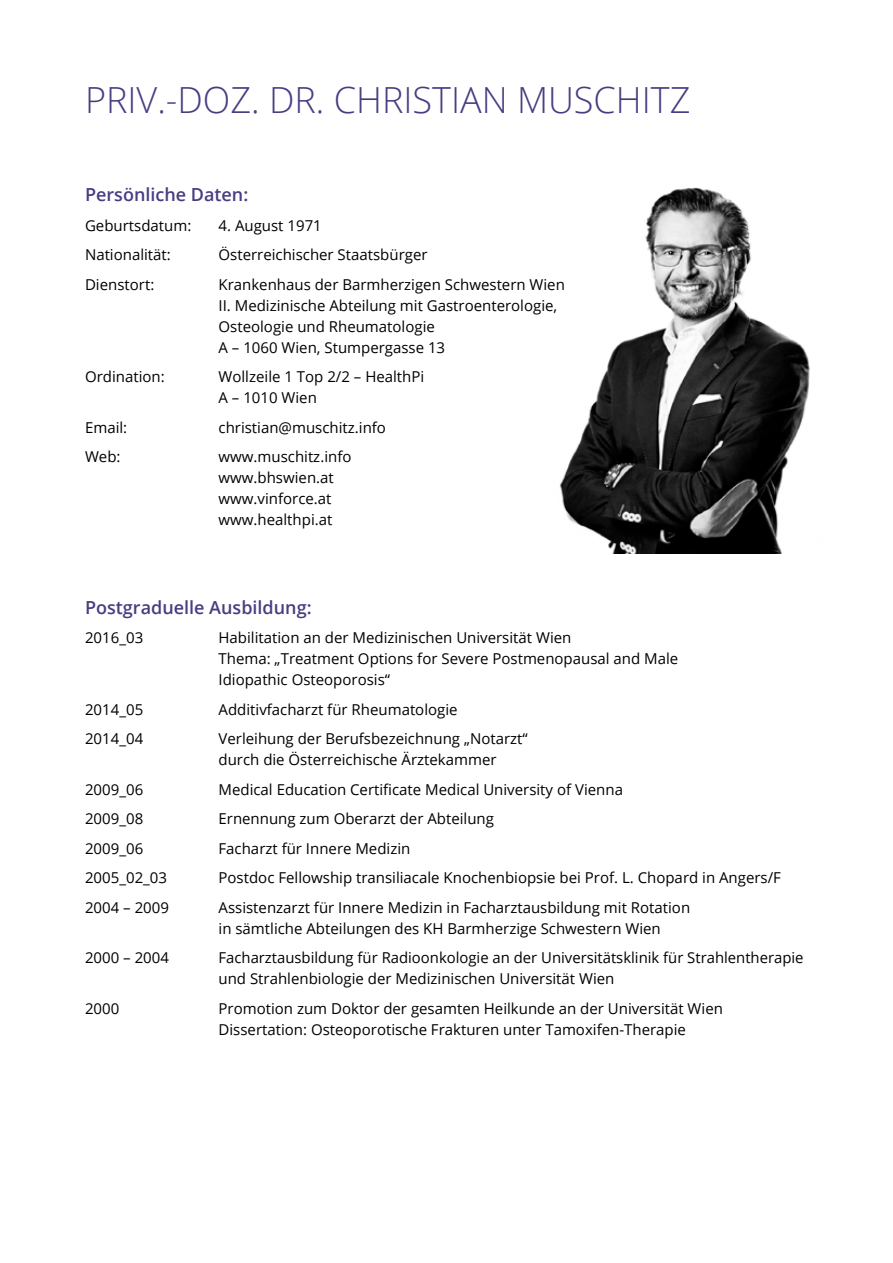
<style>
.page{position:relative;width:893px;height:1263px;background:#fff}
.page>*{position:absolute;margin:0;border:0;box-sizing:border-box;transform-origin:0 0}
.t1{font:300 36px "Open Sans";color:#4a3c82}
.t2{font:600 18px "Open Sans";color:#4a3c82}
.t3{font:15px/21px "Open Sans";color:#000}
</style>
<div class="page">
<img style="left:559px;top:187px;width:251px;height:367px">
<h1 class="t1" style="left:85px;top:75px;width:607px">PRIV.-DOZ. DR. CHRISTIAN MUSCHITZ</h1>
<p class="t2" style="left:85px;top:182px;width:165px">Persönliche Daten:</p>
<p class="t3" style="left:85px;top:214px;width:108px">Geburtsdatum:</p>
<p class="t3" style="left:219px;top:214px;width:105px">4. August 1971</p>
<p class="t3" style="left:85px;top:244px;width:87px">Nationalität:</p>
<p class="t3" style="left:219px;top:244px;width:211px">Österreichischer Staatsbürger</p>
<p class="t3" style="left:85px;top:273px;width:71px">Dienstort:</p>
<p class="t3" style="left:219px;top:273px;width:348px">Krankenhaus der Barmherzigen Schwestern Wien II. Medizinische Abteilung mit Gastroenterologie, Osteologie und Rheumatologie<br>A – 1060 Wien, Stumpergasse 13</p>
<p class="t3" style="left:85px;top:366px;width:81px">Ordination:</p>
<p class="t3" style="left:219px;top:366px;width:207px">Wollzeile 1 Top 2/2 – HealthPi<br>A – 1010 Wien</p>
<p class="t3" style="left:85px;top:416px;width:44px">Email:</p>
<p class="t3" style="left:219px;top:416px;width:169px">christian@muschitz.info</p>
<p class="t3" style="left:85px;top:446px;width:37px">Web:</p>
<p class="t3" style="left:219px;top:446px;width:134px">www.muschitz.info www.bhswien.at www.vinforce.at www.healthpi.at</p>
<p class="t2" style="left:85px;top:595px;width:228px">Postgraduelle Ausbildung:</p>
<p class="t3" style="left:85px;top:627px;width:60px">2016_03</p>
<p class="t3" style="left:219px;top:627px;width:461px">Habilitation an der Medizinischen Universität Wien<br>Thema: „Treatment Options for Severe Postmenopausal and Male<br>Idiopathic Osteoporosis“</p>
<p class="t3" style="left:85px;top:698px;width:60px">2014_05</p>
<p class="t3" style="left:219px;top:698px;width:241px">Additivfacharzt für Rheumatologie</p>
<p class="t3" style="left:85px;top:728px;width:60px">2014_04</p>
<p class="t3" style="left:219px;top:728px;width:311px">Verleihung der Berufsbezeichnung „Notarzt“ durch die Österreichische Ärztekammer</p>
<p class="t3" style="left:85px;top:778px;width:60px">2009_06</p>
<p class="t3" style="left:219px;top:778px;width:406px">Medical Education Certificate Medical University of Vienna</p>
<p class="t3" style="left:85px;top:808px;width:60px">2009_08</p>
<p class="t3" style="left:219px;top:808px;width:277px">Ernennung zum Oberarzt der Abteilung</p>
<p class="t3" style="left:85px;top:837px;width:60px">2009_06</p>
<p class="t3" style="left:219px;top:837px;width:193px">Facharzt für Innere Medizin</p>
<p class="t3" style="left:85px;top:867px;width:84px">2005_02_03</p>
<p class="t3" style="left:219px;top:867px;width:564px">Postdoc Fellowship transiliacale Knochenbiopsie bei Prof. L. Chopard in Angers/F</p>
<p class="t3" style="left:85px;top:896px;width:85px">2004 – 2009</p>
<p class="t3" style="left:219px;top:896px;width:473px">Assistenzarzt für Innere Medizin in Facharztausbildung mit Rotation in sämtliche Abteilungen des KH Barmherzige Schwestern Wien</p>
<p class="t3" style="left:85px;top:947px;width:85px">2000 – 2004</p>
<p class="t3" style="left:219px;top:947px;width:586px">Facharztausbildung für Radioonkologie an der Universitätsklinik für Strahlentherapie und Strahlenbiologie der Medizinischen Universität Wien</p>
<p class="t3" style="left:85px;top:997px;width:36px">2000</p>
<p class="t3" style="left:219px;top:997px;width:506px">Promotion zum Doktor der gesamten Heilkunde an der Universität Wien<br>Dissertation: Osteoporotische Frakturen unter Tamoxifen-Therapie</p>
</div>
